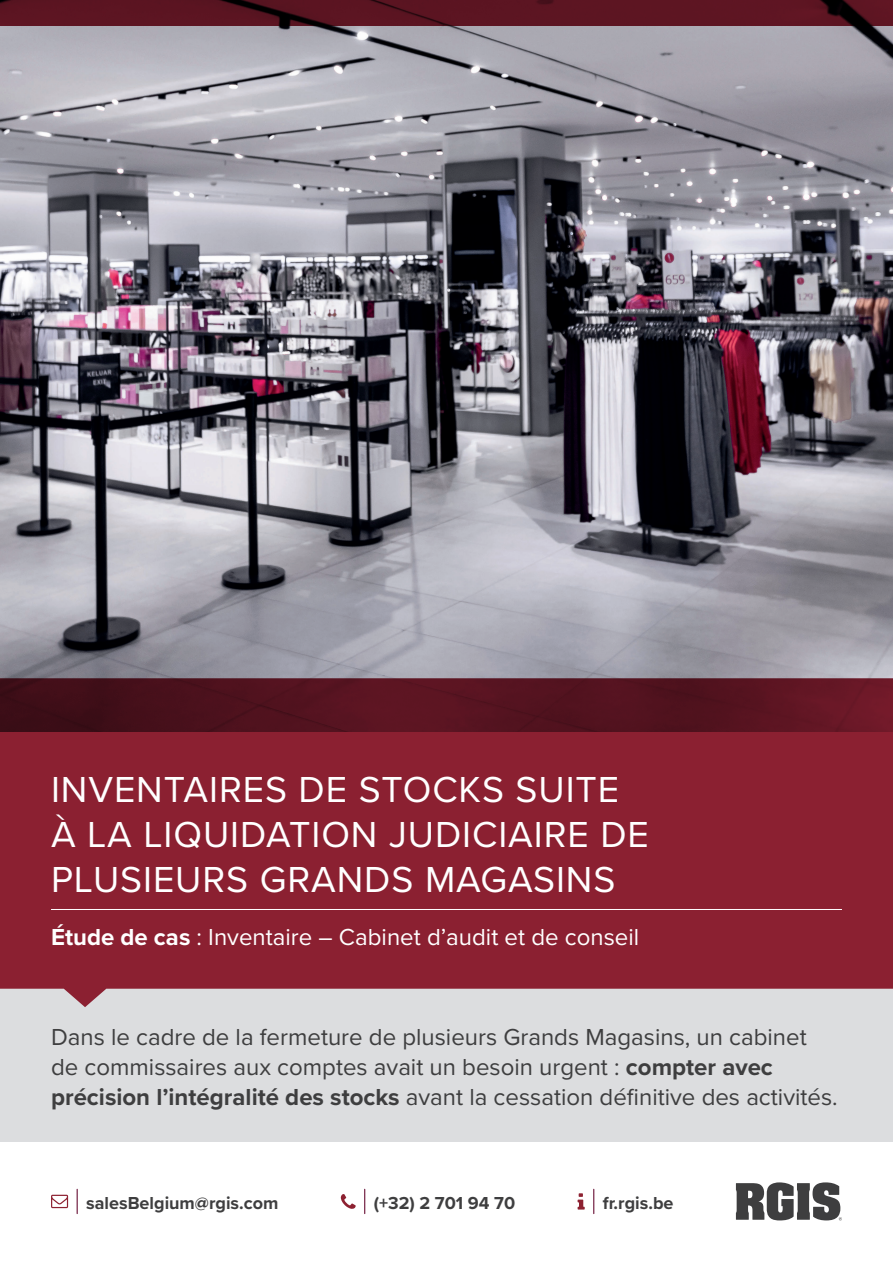
<style>
.page{position:relative;width:893px;height:1263px;background:#fff}
.page>*{position:absolute;margin:0;border:0;box-sizing:border-box;transform-origin:0 0}
.t1{font:37.5px/45px "Proxima Nova";letter-spacing:.025em;color:#fff}
.t2{font:24px/30px "Proxima Nova";color:#3e3e3f}
.t3{font:24px "Proxima Nova";color:#fff}
.t4{font:700 18px "Proxima Nova";color:#3e3e3f}
.s1{font-weight:700}
</style>
<div class="page">
<svg style="left:593px;top:1189px;width:1px;height:24px"></svg>
<svg style="left:578px;top:1193px;width:7px;height:16px"></svg>
<svg style="left:77px;top:1189px;width:1px;height:24px"></svg>
<svg style="left:51px;top:1195px;width:17px;height:13px"></svg>
<svg style="left:364px;top:1189px;width:1px;height:24px"></svg>
<svg style="left:341px;top:1194px;width:15px;height:15px"></svg>
<svg style="left:736px;top:1182px;width:106px;height:38px"></svg>
<div style="left:0;top:989px;width:893px;height:153px;background:#dcdddf"></div>
<svg style="left:0;top:731px;width:893px;height:276px;fill:#8b2031"></svg>
<hr style="left:51px;top:909px;width:791px;height:1px;background:#fff">
<img style="left:0;top:26px;width:893px;height:705px">
<svg style="left:0;top:0;width:893px;height:26px;fill:#5c1522"></svg>
<h1 class="t1" style="left:51px;top:765px;width:599px">INVENTAIRES DE STOCKS SUITE<br>À LA LIQUIDATION JUDICIAIRE DE<br>PLUSIEURS GRANDS MAGASINS</h1>
<p class="t3" style="left:51px;top:919px;width:590px"><span class="s1">Étude de cas</span> : Inventaire – Cabinet d’audit et de conseil</p>
<p class="t2" style="left:51px;top:1021px;width:788px">Dans le cadre de la fermeture de plusieurs Grands Magasins, un cabinet de commissaires aux comptes avait un besoin urgent : <span class="s1">compter avec précision l’intégralité des stocks</span> avant la cessation définitive des activités.</p>
<p class="t4" style="left:86px;top:1189px;width:194px">salesBelgium@rgis.com</p>
<p class="t4" style="left:374px;top:1189px;width:143px">(+32) 2 701 94 70</p>
<p class="t4" style="left:603px;top:1189px;width:72px">fr.rgis.be</p>
</div>
